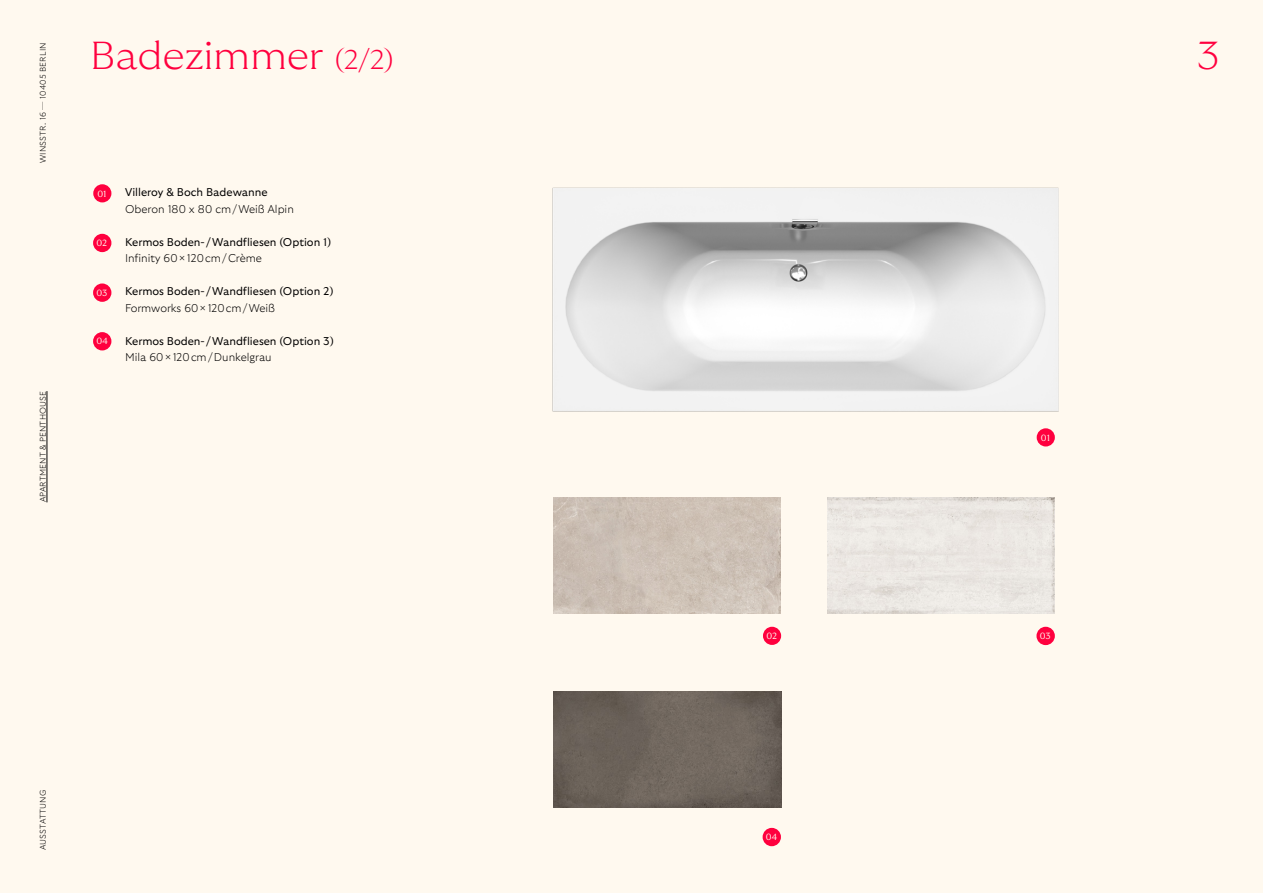
<style>
.page{position:relative;width:1263px;height:893px;background:#fff9ef}
.page>*{position:absolute;margin:0;border:0;box-sizing:border-box;transform-origin:0 0}
.HL{font:100 39px "GT Ultra Median";letter-spacing:-.01em;color:#ff003e;scale:1.06 1}
.BU_Text{font:300 11.25px "GT Ultra";color:#000}
.BU_Text-2{font:100 11.25px "GT Ultra";letter-spacing:-.005em;color:#000}
.t1{font:300 9px "GT Ultra Median";letter-spacing:-.005em;color:#fff9ef}
.t2{font:100 8.25px "GT Ultra";letter-spacing:.02em;color:#000}
.s1{font-size:27px}
</style>
<div class="page">
<div style="left:93px;top:184px;width:18px;height:18px;background:#ff003e;border-radius:50%"></div>
<div style="left:93px;top:234px;width:18px;height:18px;background:#ff003e;border-radius:50%"></div>
<div style="left:93px;top:283px;width:18px;height:19px;background:#ff003e;border-radius:50%"></div>
<img style="left:553px;top:498px;width:228px;height:115px">
<img style="left:554px;top:691px;width:227px;height:116px">
<img style="left:827px;top:498px;width:227px;height:115px">
<div style="left:763px;top:627px;width:18px;height:18px;background:#ff003e;border-radius:50%"></div>
<div style="left:1037px;top:428px;width:18px;height:18px;background:#ff003e;border-radius:50%"></div>
<div style="left:1036px;top:627px;width:19px;height:18px;background:#ff003e;border-radius:50%"></div>
<div style="left:763px;top:828px;width:18px;height:18px;background:#ff003e;border-radius:50%"></div>
<div style="left:93px;top:332px;width:18px;height:18px;background:#ff003e;border-radius:50%"></div>
<img style="left:552px;top:187px;width:507px;height:225px">
<hr style="left:47px;top:391px;width:1px;height:111px;background:#000">
<p class="t2" style="left:38px;top:163px;width:122px;rotate:-90deg">WINSSTR. 16 — 10405 BERLIN</p>
<p class="t2" style="left:38px;top:502px;width:113px;rotate:-90deg">APARTMENT &amp; PENTHOUSE</p>
<p class="HL" style="left:90px;top:34px;width:288px">Badezimmer <span class="s1">(2/2)</span></p>
<p class="t1" style="left:98px;top:188px;width:10px">01</p>
<p class="t1" style="left:96px;top:238px;width:12px">02</p>
<p class="t1" style="left:96px;top:288px;width:13px">03</p>
<p class="t1" style="left:96px;top:336px;width:13px">04</p>
<p class="BU_Text" style="left:125px;top:186px;width:144px">Villeroy &amp; Boch Badewanne</p>
<p class="BU_Text-2" style="left:125px;top:203px;width:170px">Oberon 180 x 80 cm / Weiß Alpin</p>
<p class="BU_Text" style="left:125px;top:236px;width:208px">Kermos Boden- / Wandfliesen (Option 1)</p>
<p class="BU_Text-2" style="left:125px;top:252px;width:138px">Infinity 60 × 120 cm / Crème</p>
<p class="BU_Text" style="left:125px;top:285px;width:210px">Kermos Boden- / Wandfliesen (Option 2)</p>
<p class="BU_Text-2" style="left:125px;top:302px;width:152px">Formworks 60 × 120 cm / Weiß</p>
<p class="BU_Text" style="left:125px;top:335px;width:210px">Kermos Boden- / Wandfliesen (Option 3)</p>
<p class="BU_Text-2" style="left:125px;top:351px;width:148px">Mila 60 × 120 cm / Dunkelgrau</p>
<p class="t2" style="left:38px;top:850px;width:62px;rotate:-90deg">AUSSTATTUNG</p>
<p class="t1" style="left:766px;top:631px;width:12px">02</p>
<p class="t1" style="left:766px;top:832px;width:13px">04</p>
<p class="t1" style="left:1041px;top:432px;width:10px">01</p>
<p class="t1" style="left:1040px;top:631px;width:13px">03</p>
<h1 class="HL" style="left:1196px;top:34px;width:24px">3</h1>
</div>
